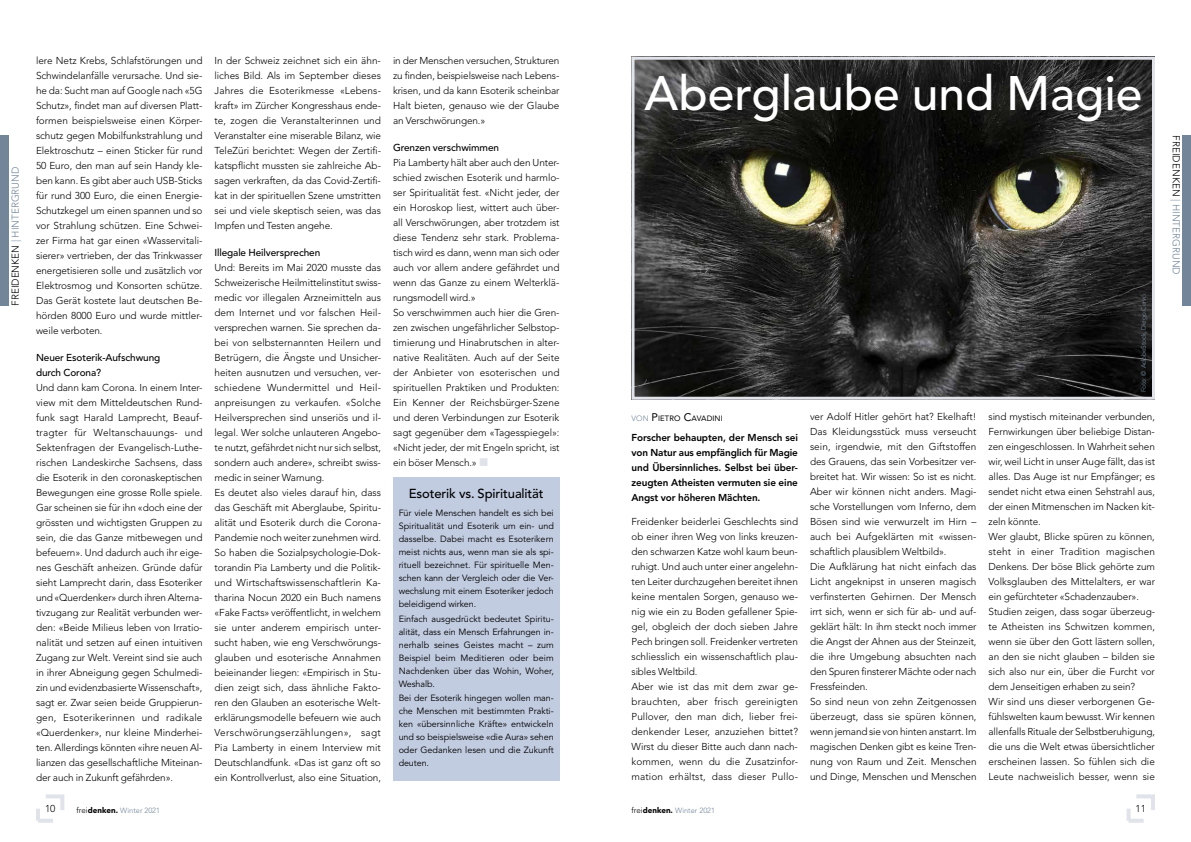
<style>
.page{position:relative;width:1191px;height:842px;background:#fff}
.page>*{position:absolute;margin:0;border:0;box-sizing:border-box;transform-origin:0 0}
.t1{font:500 48px "Avenir LT Std";color:#fff}
.t2{font:500 13px "Avenir LT Std";letter-spacing:-.01em;color:#000}
.t3{font:300 10px/15px "Avenir LT Std";letter-spacing:-.005em;color:#000}
.t4{font:800 10px/15px "Avenir LT Std";letter-spacing:-.01em;color:#000;text-align:justify}
.t5{font:500 10px/15px "Avenir LT Std";letter-spacing:-.01em;color:#000}
.t6{font:300 10px "Avenir LT Std";color:#738598}
.t7{font:9px/13px "Avenir LT Std";letter-spacing:-.01em;color:#000;text-align:justify}
.t8{font:7.7px "Avenir LT Std";letter-spacing:.015em;color:#000}
.t9{font:300 7.5px "Avenir LT Std";color:#738598}
.t10{font:6.5px "Avenir LT Std";letter-spacing:-.01em;color:#738598}
.s1{color:#000}
.s2{color:#e0e3e9}
.s3{font-weight:300;color:#738598}
.s4{font-size:11px}
.s5{font-size:8px;color:#000}
.s6{font-weight:900;font-size:8px;color:#000}
</style>
<div class="page">
<img style="left:635px;top:61px;width:516px;height:335px">
<div style="left:631px;top:57px;width:524px;height:343px;border:3px solid #e0e3e9"></div>
<div style="left:1126px;top:794px;width:29px;height:29px;border:4px dashed #e0e3e9"></div>
<div style="left:36px;top:794px;width:28px;height:29px;border:4px dashed #e0e3e9"></div>
<div style="left:1182px;top:135px;width:9px;height:171px;background:#738598"></div>
<div style="left:0;top:135px;width:9px;height:171px;background:#738598"></div>
<div style="left:393px;top:477px;width:166px;height:303px;background:#c2cce1"></div>
<p class="t6" style="left:10px;top:306px;width:141px;rotate:-90deg"><span class="s1">FREIDENKEN</span> | HINTERGRUND</p>
<p class="t3" style="left:36px;top:53px;width:168px;text-align:justify">lere Netz Krebs, Schlafstörungen und Schwindelanfälle verursache. Und sie&shy;he da: Sucht man auf Google nach «5G Schutz», findet man auf diversen Platt&shy;formen beispielsweise einen Körper&shy;schutz gegen Mobilfunkstrahlung und Elektroschutz – einen Sticker für rund 50 Euro, den man auf sein Handy kle&shy;ben kann. Es gibt aber auch USB-Sticks für rund 300 Euro, die einen Energie-Schutzkegel um einen spannen und so vor Strahlung schützen. Eine Schwei&shy;zer Firma hat gar einen «Wasservitali&shy;sierer» vertrieben, der das Trinkwasser energetisieren solle und zusätzlich vor Elektrosmog und Konsorten schütze.<br>Das Gerät kostete laut deutschen Be&shy;hörden 8000 Euro und wurde mittler&shy;weile verboten.</p>
<p class="t5" style="left:36px;top:350px;width:126px">Neuer Esoterik-Aufschwung durch Corona?</p>
<p class="t3" style="left:36px;top:380px;width:168px;text-align:justify">Und dann kam Corona. In einem Inter&shy;view mit dem Mitteldeutschen Rund&shy;funk sagt Harald Lamprecht, Beauf&shy;tragter für Weltanschauungs- und Sektenfragen der Evangelisch-Luthe&shy;rischen Landeskirche Sachsens, dass die Esoterik in den coronaskeptischen Bewegungen eine grosse Rolle spiele.<br>Gar scheinen sie für ihn «doch eine der grössten und wichtigsten Gruppen zu sein, die das Ganze mitbewegen und befeuern». Und dadurch auch ihr eige&shy;nes Geschäft anheizen. Gründe dafür sieht Lamprecht darin, dass Esoteriker und «Querdenker» durch ihren Alterna&shy;tivzugang zur Realität verbunden wer&shy;den: «Beide Milieus leben von Irratio&shy;nalität und setzen auf einen intuitiven Zugang zur Welt. Vereint sind sie auch in ihrer Abneigung gegen Schulmedi&shy;zin und evidenzbasierte Wissenschaft», sagt er. Zwar seien beide Gruppierun&shy;gen, Esoterikerinnen und radikale «Querdenker», nur kleine Minderhei&shy;ten. Allerdings könnten «ihre neuen Al&shy;lianzen das gesellschaftliche Miteinan&shy;der auch in Zukunft gefährden».</p>
<p class="t3" style="left:214px;top:53px;width:168px;text-align:justify">In der Schweiz zeichnet sich ein ähn&shy;liches Bild. Als im September dieses Jahres die Esoterikmesse «Lebens&shy;kraft» im Zürcher Kongresshaus ende&shy;te, zogen die Veranstalterinnen und Veranstalter eine miserable Bilanz, wie TeleZüri berichtet: Wegen der Zertifi&shy;katspflicht mussten sie zahlreiche Ab&shy;sagen verkraften, da das Covid-Zertifi&shy;kat in der spirituellen Szene umstritten sei und viele skeptisch seien, was das Impfen und Testen angehe.</p>
<p class="t5" style="left:214px;top:245px;width:107px">Illegale Heilversprechen</p>
<p class="t3" style="left:214px;top:260px;width:168px">Und: Bereits im Mai 2020 musste das Schweizerische Heilmittelinstitut swiss&shy;medic vor illegalen Arzneimitteln aus dem Internet und vor falschen Heil&shy;versprechen warnen. Sie sprechen da&shy;bei von selbsternannten Heilern und Betrügern, die Ängste und Unsicher&shy;heiten ausnutzen und versuchen, ver&shy;schiedene Wundermittel und Heil&shy;anpreisungen zu verkaufen. «Solche Heilversprechen sind unseriös und il&shy;legal. Wer solche unlauteren Angebo&shy;te nutzt, gefährdet nicht nur sich selbst, sondern auch andere», schreibt swiss&shy;medic in seiner Warnung.<br>Es deutet also vieles darauf hin, dass das Geschäft mit Aberglaube, Spiritu&shy;alität und Esoterik durch die Corona-Pandemie noch weiter zunehmen wird.<br>So haben die Sozialpsychologie-Dok&shy;torandin Pia Lamberty und die Politik&shy;und Wirtschaftswissenschaftlerin Ka&shy;tharina Nocun 2020 ein Buch namens «Fake Facts» veröffentlicht, in welchem sie unter anderem empirisch unter&shy;sucht haben, wie eng Verschwörungs&shy;glauben und esoterische Annahmen beieinander liegen: «Empirisch in Stu&shy;dien zeigt sich, dass ähnliche Fakto&shy;ren den Glauben an esoterische Welt&shy;erklärungsmodelle befeuern wie auch Verschwörungserzählungen», sagt Pia Lamberty in einem Interview mit Deutschlandfunk. «Das ist ganz oft so ein Kontrollverlust, also eine Situation,</p>
<p class="t3" style="left:393px;top:53px;width:168px;text-align:justify">in der Menschen versuchen, Strukturen zu finden, beispielsweise nach Lebens&shy;krisen, und da kann Esoterik scheinbar Halt bieten, genauso wie der Glaube an Verschwörungen.»</p>
<p class="t5" style="left:393px;top:140px;width:107px">Grenzen verschwimmen</p>
<p class="t3" style="left:393px;top:155px;width:168px">Pia Lamberty hält aber auch den Unter&shy;schied zwischen Esoterik und harmlo&shy;ser Spiritualität fest. «Nicht jeder, der ein Horoskop liest, wittert auch über&shy;all Verschwörungen, aber trotzdem ist diese Tendenz sehr stark. Problema&shy;tisch wird es dann, wenn man sich oder auch vor allem andere gefährdet und wenn das Ganze zu einem Welterklä&shy;rungsmodell wird.»<br>So verschwimmen auch hier die Gren&shy;zen zwischen ungefährlicher Selbstop&shy;timierung und Hinabrutschen in alter&shy;native Realitäten. Auch auf der Seite der Anbieter von esoterischen und spirituellen Praktiken und Produkten:<br>Ein Kenner der Reichsbürger-Szene und deren Verbindungen zur Esoterik sagt gegenüber dem «Tagesspiegel»: «Nicht jeder, der mit Engeln spricht, ist ein böser Mensch.» <span class="s2">■</span></p>
<h2 class="t2" style="left:409px;top:486px;width:136px">Esoterik vs. Spiritualität</h2>
<p class="t7" style="left:399px;top:507px;width:157px">Für viele Menschen handelt es sich bei Spiritualität und Esoterik um ein- und dasselbe. Dabei macht es Esoterikern meist nichts aus, wenn man sie als spi&shy;rituell bezeichnet. Für spirituelle Men&shy;schen kann der Vergleich oder die Ver&shy;wechslung mit einem Esoteriker jedoch beleidigend wirken.</p>
<p class="t7" style="left:399px;top:612px;width:157px">Einfach ausgedrückt bedeutet Spiritu&shy;alität, dass ein Mensch Erfahrungen in&shy;nerhalb seines Geistes macht – zum Beispiel beim Meditieren oder beim Nachdenken über das Wohin, Woher, Weshalb.</p>
<p class="t7" style="left:399px;top:692px;width:157px">Bei der Esoterik hingegen wollen man&shy;che Menschen mit bestimmten Prakti&shy;ken «übersinnliche Kräfte» entwickeln und so beispielsweise «die Aura» sehen oder Gedanken lesen und die Zukunft deuten.</p>
<h1 class="t1" style="left:644px;top:65px;width:499px">Aberglaube und Magie</h1>
<p class="t8" style="left:631px;top:414px;width:93px"><span class="s3">VON</span> <span class="s4">P</span>IETRO <span class="s4">C</span>AVADINI</p>
<p class="t4" style="left:631px;top:430px;width:168px">Forscher behaupten, der Mensch sei von Natur aus empfänglich für Magie und Übersinnliches. Selbst bei über&shy;zeugten Atheisten vermuten sie eine Angst vor höheren Mächten.</p>
<p class="t3" style="left:631px;top:514px;width:168px">Freidenker beiderlei Geschlechts sind ob einer ihren Weg von links kreuzen&shy;den schwarzen Katze wohl kaum beun&shy;ruhigt. Und auch unter einer angelehn&shy;ten Leiter durchzugehen bereitet ihnen keine mentalen Sorgen, genauso we&shy;nig wie ein zu Boden gefallener Spie&shy;gel, obgleich der doch sieben Jahre Pech bringen soll. Freidenker vertreten schliesslich ein wissenschaftlich plau&shy;sibles Weltbild.<br>Aber wie ist das mit dem zwar ge&shy;brauchten, aber frisch gereinigten Pullover, den man dich, lieber frei&shy;denkender Leser, anzuziehen bittet?<br>Wirst du dieser Bitte auch dann nach&shy;kommen, wenn du die Zusatzinfor&shy;mation erhältst, dass dieser Pullo-</p>
<p class="t10" style="left:1139px;top:392px;width:100px;rotate:-90deg">Foto: © AdobeStock, Diego Cervo</p>
<p class="t3" style="left:810px;top:409px;width:168px">ver Adolf Hitler gehört hat? Ekelhaft!<br>Das Kleidungsstück muss verseucht sein, irgendwie, mit den Giftstoffen des Grauens, das sein Vorbesitzer ver&shy;breitet hat. Wir wissen: So ist es nicht.<br>Aber wir können nicht anders. Magi&shy;sche Vorstellungen vom Inferno, dem Bösen sind wie verwurzelt im Hirn – auch bei Aufgeklärten mit «wissen&shy;schaftlich plausiblem Weltbild».<br>Die Aufklärung hat nicht einfach das Licht angeknipst in unseren magisch verfinsterten Gehirnen. Der Mensch irrt sich, wenn er sich für ab- und auf&shy;geklärt hält: In ihm steckt noch immer die Angst der Ahnen aus der Steinzeit, die ihre Umgebung absuchten nach den Spuren finsterer Mächte oder nach Fressfeinden.<br>So sind neun von zehn Zeitgenossen überzeugt, dass sie spüren können, wenn jemand sie von hinten anstarrt. Im magischen Denken gibt es keine Tren&shy;nung von Raum und Zeit. Menschen und Dinge, Menschen und Menschen</p>
<p class="t3" style="left:988px;top:409px;width:168px">sind mystisch miteinander verbunden, Fernwirkungen über beliebige Distan&shy;zen eingeschlossen. In Wahrheit sehen wir, weil Licht in unser Auge fällt, das ist alles. Das Auge ist nur Empfänger; es sendet nicht etwa einen Sehstrahl aus, der einen Mitmenschen im Nacken kit&shy;zeln könnte.<br>Wer glaubt, Blicke spüren zu können, steht in einer Tradition magischen Denkens. Der böse Blick gehörte zum Volksglauben des Mittelalters, er war ein gefürchteter «Schadenzauber».<br>Studien zeigen, dass sogar überzeug&shy;te Atheisten ins Schwitzen kommen, wenn sie über den Gott lästern sollen, an den sie nicht glauben – bilden sie sich also nur ein, über die Furcht vor dem Jenseitigen erhaben zu sein?<br>Wir sind uns dieser verborgenen Ge&shy;fühlswelten kaum bewusst. Wir kennen allenfalls Rituale der Selbstberuhigung, die uns die Welt etwas übersichtlicher erscheinen lassen. So fühlen sich die Leute nachweislich besser, wenn sie</p>
<p class="t3" style="left:45px;top:801px;width:12px">10</p>
<p class="t9" style="left:77px;top:806px;width:85px"><span class="s5">frei</span><span class="s6">denken.</span> Winter 2021</p>
<p class="t9" style="left:631px;top:806px;width:85px"><span class="s5">frei</span><span class="s6">denken.</span> Winter 2021</p>
<p class="t3" style="left:1135px;top:801px;width:12px">11</p>
<p class="t6" style="left:1182px;top:135px;width:141px;rotate:90deg"><span class="s1">FREIDENKEN</span> | HINTERGRUND</p>
</div>
